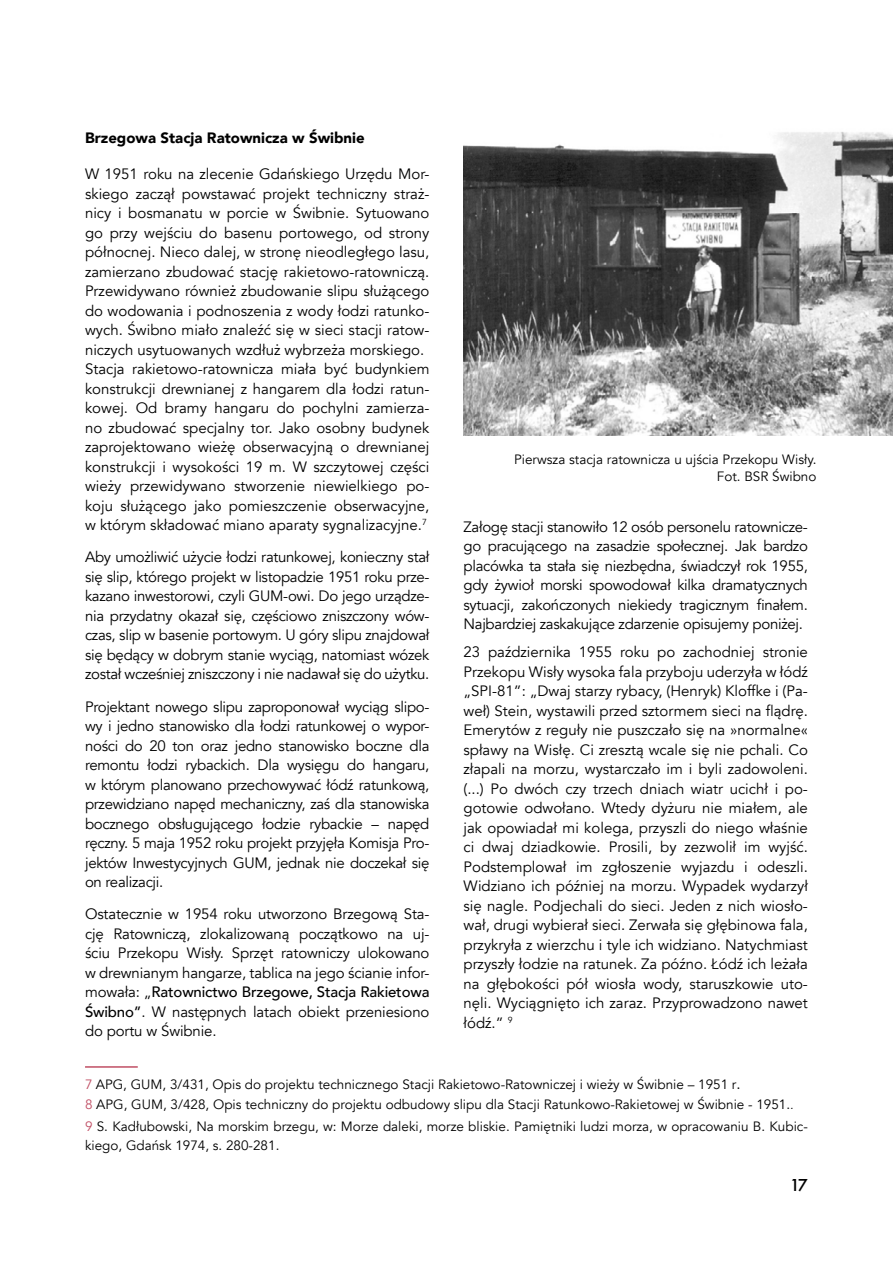
<style>
.page{position:relative;width:893px;height:1263px;background:#fff}
.page>*{position:absolute;margin:0;border:0;box-sizing:border-box;transform-origin:0 0}
.t1{font:500 18px "Futura PT";color:#000}
.t2{font:15px/19.5px "Avenir";color:#000;text-align:justify}
.t3{font:900 15px "Avenir";color:#000}
.t4{font:13.5px/16.5px "Avenir";color:#000;text-align:right}
.s1{font-weight:500}
.s2{color:#c04e64}
.s3{font-size:15px}
.s4{font-weight:300;font-style:italic}
</style>
<div class="page">
<img style="left:463px;top:132px;width:430px;height:303px">
<hr style="left:85px;top:1066px;width:53px;height:2px;background:#c04e64">
<p class="t3" style="left:85px;top:124px;width:281px">Brzegowa Stacja Ratownicza w Świbnie</p>
<p class="t2" style="left:85px;top:164px;width:346px;text-align:left">W 1951 roku na zlecenie Gdańskiego Urzędu Mor&shy;skiego zaczął powstawać projekt techniczny straż&shy;nicy i bosmanatu w porcie w Świbnie. Sytuowano go przy wejściu do basenu portowego, od strony północnej. Nieco dalej, w stronę nieodległego lasu, zamierzano zbudować stację rakietowo-ratowniczą.<br>Przewidywano również zbudowanie slipu służącego do wodowania i podnoszenia z wody łodzi ratunko&shy;wych. Świbno miało znaleźć się w sieci stacji ratow&shy;niczych usytuowanych wzdłuż wybrzeża morskiego.<br>Stacja rakietowo-ratownicza miała być budynkiem konstrukcji drewnianej z hangarem dla łodzi ratun&shy;kowej. Od bramy hangaru do pochylni zamierza&shy;no zbudować specjalny tor. Jako osobny budynek zaprojektowano wieżę obserwacyjną o drewnianej konstrukcji i wysokości 19 m. W szczytowej części wieży przewidywano stworzenie niewielkiego po&shy;koju służącego jako pomieszczenie obserwacyjne, w którym składować miano aparaty sygnalizacyjne.<sup>7</sup></p>
<p class="t2" style="left:85px;top:548px;width:346px">Aby umożliwić użycie łodzi ratunkowej, konieczny stał się slip, którego projekt w listopadzie 1951 roku prze&shy;kazano inwestorowi, czyli GUM-owi. Do jego urządze&shy;nia przydatny okazał się, częściowo zniszczony wów&shy;czas, slip w basenie portowym. U góry slipu znajdował się będący w dobrym stanie wyciąg, natomiast wózek został wcześniej zniszczony i nie nadawał się do użytku.</p>
<p class="t2" style="left:85px;top:697px;width:346px">Projektant nowego slipu zaproponował wyciąg slipo&shy;wy i jedno stanowisko dla łodzi ratunkowej o wypor&shy;ności do 20 ton oraz jedno stanowisko boczne dla remontu łodzi rybackich. Dla wysięgu do hangaru, w którym planowano przechowywać łódź ratunkową, przewidziano napęd mechaniczny, zaś dla stanowiska bocznego obsługującego łodzie rybackie – napęd ręczny. 5 maja 1952 roku projekt przyjęła Komisja Pro&shy;jektów Inwestycyjnych GUM, jednak nie doczekał się on realizacji.</p>
<p class="t2" style="left:85px;top:905px;width:346px">Ostatecznie w 1954 roku utworzono Brzegową Sta&shy;cję Ratowniczą, zlokalizowaną początkowo na uj&shy;ściu Przekopu Wisły. Sprzęt ratowniczy ulokowano w drewnianym hangarze, tablica na jego ścianie infor&shy;mowała: „<span class="s1">Ratownictwo Brzegowe, Stacja Rakietowa Świbno”</span>. W następnych latach obiekt przeniesiono do portu w Świbnie.</p>
<p class="t4" style="left:514px;top:452px;width:304px">Pierwsza stacja ratownicza u ujścia Przekopu Wisły.<br>Fot. BSR Świbno</p>
<p class="t2" style="left:463px;top:517px;width:346px">Załogę stacji stanowiło 12 osób personelu ratownicze&shy;go pracującego na zasadzie społecznej. Jak bardzo placówka ta stała się niezbędna, świadczył rok 1955, gdy żywioł morski spowodował kilka dramatycznych sytuacji, zakończonych niekiedy tragicznym finałem.<br>Najbardziej zaskakujące zdarzenie opisujemy poniżej.</p>
<p class="t2" style="left:463px;top:642px;width:346px">23 października 1955 roku po zachodniej stronie Przekopu Wisły wysoka fala przyboju uderzyła w łódź „SPI-81”: „Dwaj starzy rybacy, (Henryk) Kloffke i (Pa&shy;weł) Stein, wystawili przed sztormem sieci na flądrę.<br>Emerytów z reguły nie puszczało się na »normalne« spławy na Wisłę. Ci zresztą wcale się nie pchali. Co złapali na morzu, wystarczało im i byli zadowoleni. (...) Po dwóch czy trzech dniach wiatr ucichł i po&shy;gotowie odwołano. Wtedy dyżuru nie miałem, ale jak opowiadał mi kolega, przyszli do niego właśnie ci dwaj dziadkowie. Prosili, by zezwolił im wyjść.<br>Podstemplował im zgłoszenie wyjazdu i odeszli.<br>Widziano ich później na morzu. Wypadek wydarzył się nagle. Podjechali do sieci. Jeden z nich wiosło&shy;wał, drugi wybierał sieci. Zerwała się głębinowa fala, przykryła z wierzchu i tyle ich widziano. Natychmiast przyszły łodzie na ratunek. Za późno. Łódź ich leżała na głębokości pół wiosła wody, staruszkowie uto&shy;nęli. Wyciągnięto ich zaraz. Przyprowadzono nawet łódź.” <sup>9</sup></p>
<p class="t4" style="left:85px;top:1076px;width:657px"><span class="s2">7</span> APG, GUM, 3/431, Opis do projektu technicznego Stacji Rakietowo-Ratowniczej i wieży w Świbnie – 1951 r<span class="s3">.</span></p>
<p class="t4" style="left:85px;top:1116px;width:724px;line-height:19.5px;text-align:left"><span class="s2">9</span> S. Kadłubowski, Na morskim brzegu, w: Morze daleki, morze bliskie. Pamiętniki ludzi morza, w opracowaniu B. Kubic&shy;kiego, Gdańsk 1974, s. 280-281.</p>
<p class="t4" style="left:85px;top:1097px;width:710px"><span class="s2">8</span> APG, GUM, 3/428, Opis techniczny do projektu odbudowy slipu dla Stacji Ratunkowo-Rakietowej w Świbnie - 1951.<span class="s4">.</span></p>
<p class="t1" style="left:790px;top:1174px;width:19px">17</p>
</div>
